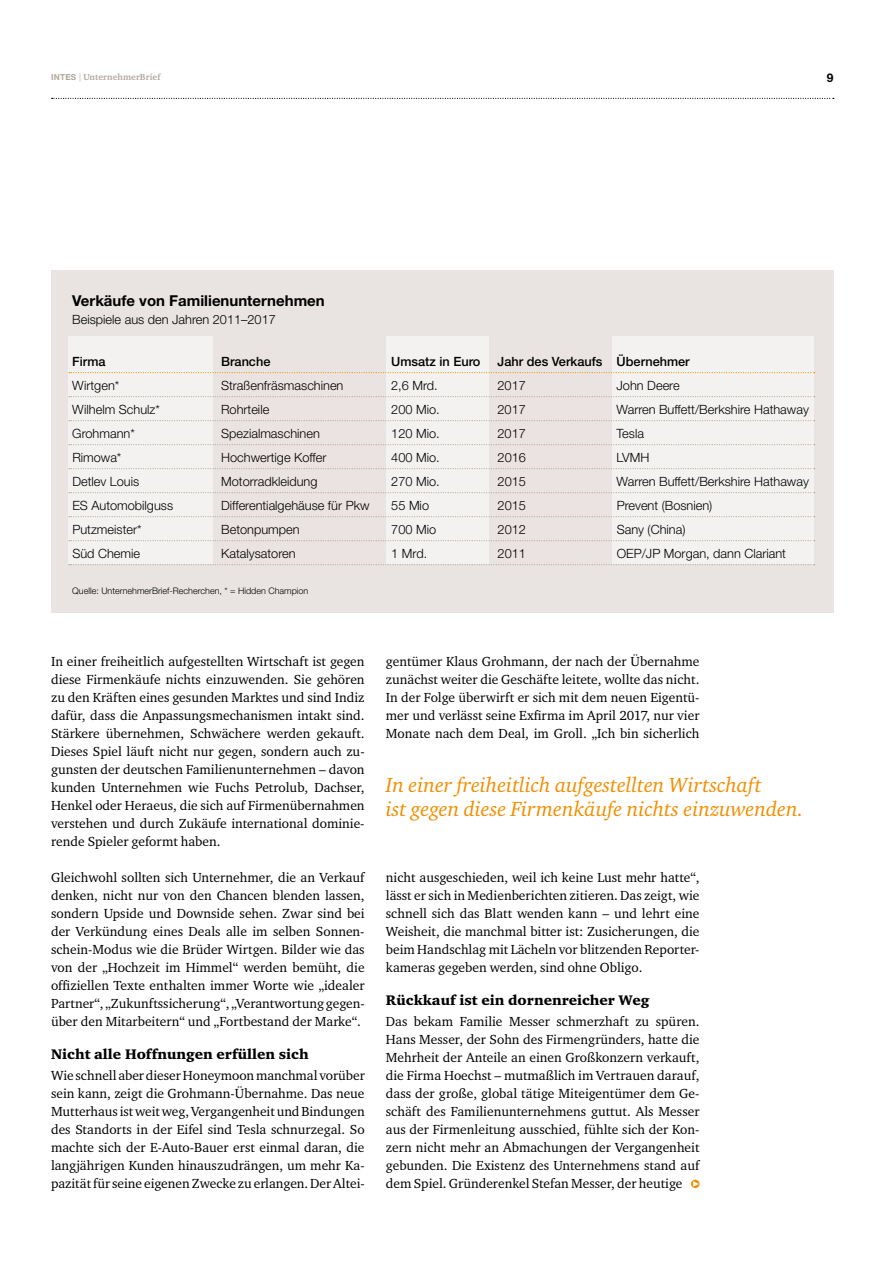
<style>
.page{position:relative;width:893px;height:1263px;background:#fff}
.page>*{position:absolute;margin:0;border:0;box-sizing:border-box;transform-origin:0 0}
.t1{font:italic 21px/24px "Charter ITC";color:#f28e00}
.t2{font:700 15px "Helvetica Neue LT";color:#000}
.t3{font:14.25px "Charter ITC Blac";color:#000}
.t4{font:13.5px/18px "Charter ITC";color:#000;text-align:justify}
.t5{font:300 12.75px "Helvetica Neue LT";color:#000}
.t6{font:500 12.75px "Helvetica Neue LT";color:#000}
.t7{font:700 12px "Helvetica Neue LT";color:#000}
.t8{font:300 9px "Helvetica Neue LT";color:#000}
.t9{font:700 9px "Charter ITC";letter-spacing:.01em;color:#b0a69d}
.s1{font-family:"Helvetica Neue LT";font-size:8.25px}
.s2{font-family:"Helvetica Neue LT";font-weight:300;font-size:8.7px}
</style>
<div class="page">
<svg style="left:52px;top:98px;width:782px;height:1px"></svg>
<div style="left:51px;top:270px;width:782px;height:342px;background:#e9e4e1"></div>
<div style="left:68px;top:337px;width:145px;height:227px;background:#f4f2f0"></div>
<div style="left:387px;top:337px;width:102px;height:227px;background:#f4f2f0"></div>
<div style="left:612px;top:337px;width:202px;height:227px;background:#f4f2f0"></div>
<svg style="left:69px;top:372px;width:746px;height:1px"></svg>
<svg style="left:69px;top:396px;width:746px;height:1px"></svg>
<svg style="left:69px;top:420px;width:746px;height:1px"></svg>
<svg style="left:69px;top:444px;width:746px;height:1px"></svg>
<svg style="left:69px;top:468px;width:746px;height:1px"></svg>
<svg style="left:69px;top:492px;width:746px;height:1px"></svg>
<svg style="left:69px;top:516px;width:746px;height:1px"></svg>
<svg style="left:69px;top:540px;width:746px;height:1px"></svg>
<svg style="left:69px;top:564px;width:746px;height:1px"></svg>
<svg style="left:691px;top:1179px;width:8px;height:9px"></svg>
<p class="t9" style="left:51px;top:72px;width:111px"><span class="s1">INTES</span> <span class="s2">|</span> UnternehmerBrief</p>
<p class="t7" style="left:827px;top:70px;width:8px">9</p>
<p class="t2" style="left:72px;top:291px;width:254px">Verkäufe von Familienunternehmen</p>
<p class="t5" style="left:72px;top:312px;width:205px">Beispiele aus den Jahren 2011–2017</p>
<p class="t6" style="left:72px;top:354px;width:35px">Firma</p>
<p class="t6" style="left:221px;top:354px;width:51px">Branche</p>
<p class="t6" style="left:391px;top:354px;width:91px">Umsatz in Euro</p>
<p class="t6" style="left:497px;top:354px;width:194px">Jahr des Verkaufs Übernehmer</p>
<p class="t5" style="left:72px;top:378px;width:49px">Wirtgen*</p>
<p class="t5" style="left:221px;top:378px;width:124px">Straßenfräsmaschinen</p>
<p class="t5" style="left:391px;top:378px;width:48px">2,6 Mrd.</p>
<p class="t5" style="left:497px;top:378px;width:30px">2017</p>
<p class="t5" style="left:617px;top:378px;width:65px">John Deere</p>
<p class="t5" style="left:72px;top:402px;width:89px">Wilhelm Schulz*</p>
<p class="t5" style="left:221px;top:402px;width:50px">Rohrteile</p>
<p class="t5" style="left:391px;top:402px;width:50px">200 Mio.</p>
<p class="t5" style="left:498px;top:402px;width:30px">2017</p>
<p class="t5" style="left:617px;top:402px;width:194px">Warren Buffett/Berkshire Hathaway</p>
<p class="t5" style="left:72px;top:426px;width:64px">Grohmann*</p>
<p class="t5" style="left:221px;top:426px;width:100px">Spezialmaschinen</p>
<p class="t5" style="left:391px;top:426px;width:50px">120 Mio.</p>
<p class="t5" style="left:498px;top:426px;width:30px">2017</p>
<p class="t5" style="left:617px;top:426px;width:29px">Tesla</p>
<p class="t5" style="left:72px;top:450px;width:51px">Rimowa*</p>
<p class="t5" style="left:221px;top:450px;width:107px">Hochwertige Koffer</p>
<p class="t5" style="left:391px;top:450px;width:50px">400 Mio.</p>
<p class="t5" style="left:498px;top:450px;width:30px">2016</p>
<p class="t5" style="left:617px;top:450px;width:34px">LVMH</p>
<p class="t5" style="left:72px;top:474px;width:68px">Detlev Louis</p>
<p class="t5" style="left:221px;top:474px;width:98px">Motorradkleidung</p>
<p class="t5" style="left:391px;top:474px;width:50px">270 Mio.</p>
<p class="t5" style="left:498px;top:474px;width:30px">2015</p>
<p class="t5" style="left:617px;top:474px;width:194px">Warren Buffett/Berkshire Hathaway</p>
<p class="t5" style="left:72px;top:498px;width:102px">ES Automobilguss</p>
<p class="t5" style="left:221px;top:498px;width:150px">Differentialgehäuse für Pkw</p>
<p class="t5" style="left:391px;top:498px;width:39px">55 Mio</p>
<p class="t5" style="left:498px;top:498px;width:30px">2015</p>
<p class="t5" style="left:617px;top:498px;width:97px">Prevent (Bosnien)</p>
<p class="t5" style="left:72px;top:522px;width:71px">Putzmeister*</p>
<p class="t5" style="left:221px;top:522px;width:80px">Betonpumpen</p>
<p class="t5" style="left:391px;top:522px;width:46px">700 Mio</p>
<p class="t5" style="left:498px;top:522px;width:30px">2012</p>
<p class="t5" style="left:617px;top:522px;width:70px">Sany (China)</p>
<p class="t5" style="left:72px;top:546px;width:69px">Süd Chemie</p>
<p class="t5" style="left:221px;top:546px;width:76px">Katalysatoren</p>
<p class="t5" style="left:391px;top:546px;width:37px">1 Mrd.</p>
<p class="t5" style="left:498px;top:546px;width:30px">2011</p>
<p class="t5" style="left:617px;top:546px;width:171px">OEP/JP Morgan, dann Clariant</p>
<p class="t8" style="left:72px;top:585px;width:238px">Quelle: UnternehmerBrief-Recherchen, * = Hidden Champion</p>
<p class="t4" style="left:51px;top:652px;width:315px">In einer freiheitlich aufgestellten Wirtschaft ist gegen diese Firmenkäufe nichts einzuwenden. Sie gehören zu den Kräften eines gesunden Marktes und sind Indiz dafür, dass die Anpassungsmechanismen intakt sind.<br>Stärkere übernehmen, Schwächere werden gekauft.<br>Dieses Spiel läuft nicht nur gegen, sondern auch zu&shy;gunsten der deutschen Familienunternehmen – davon kunden Unternehmen wie Fuchs Petrolub, Dachser, Henkel oder Heraeus, die sich auf Firmenübernahmen verstehen und durch Zukäufe international dominie&shy;rende Spieler geformt haben.</p>
<p class="t4" style="left:51px;top:868px;width:315px">Gleichwohl sollten sich Unternehmer, die an Verkauf denken, nicht nur von den Chancen blenden lassen, sondern Upside und Downside sehen. Zwar sind bei der Verkündung eines Deals alle im selben Sonnen&shy;schein-Modus wie die Brüder Wirtgen. Bilder wie das von der „Hochzeit im Himmel“ werden bemüht, die offiziellen Texte enthalten immer Worte wie „idealer Partner“, „Zukunftssicherung“, „Verantwortung gegen&shy;über den Mitarbeitern“ und „Fortbestand der Marke“.</p>
<p class="t3" style="left:51px;top:1045px;width:259px">Nicht alle Hoffnungen erfüllen sich</p>
<p class="t4" style="left:51px;top:1066px;width:315px">Wie schnell aber dieser Honeymoon manchmal vorüber sein kann, zeigt die Grohmann-Übernahme. Das neue Mutterhaus ist weit weg, Vergangenheit und Bindungen des Standorts in der Eifel sind Tesla schnurzegal. So machte sich der E-Auto-Bauer erst einmal daran, die langjährigen Kunden hinauszudrängen, um mehr Ka&shy;pazität für seine eigenen Zwecke zu erlangen. Der Altei-</p>
<p class="t4" style="left:386px;top:652px;width:315px">gentümer Klaus Grohmann, der nach der Übernahme zunächst weiter die Geschäfte leitete, wollte das nicht.<br>In der Folge überwirft er sich mit dem neuen Eigentü&shy;mer und verlässt seine Exfirma im April 2017, nur vier Monate nach dem Deal, im Groll. „Ich bin sicherlich</p>
<h1 class="t1" style="left:386px;top:773px;width:419px">In einer freiheitlich aufgestellten Wirtschaft<br>ist gegen diese Firmenkäufe nichts einzuwenden.</h1>
<p class="t4" style="left:386px;top:868px;width:315px">nicht ausgeschieden, weil ich keine Lust mehr hatte“, lässt er sich in Medienberichten zitieren. Das zeigt, wie schnell sich das Blatt wenden kann – und lehrt eine Weisheit, die manchmal bitter ist: Zusicherungen, die beim Handschlag mit Lächeln vor blitzenden Reporter&shy;kameras gegeben werden, sind ohne Obligo.</p>
<p class="t3" style="left:386px;top:991px;width:265px">Rückkauf ist ein dornenreicher Weg</p>
<p class="t4" style="left:386px;top:1012px;width:315px">Das bekam Familie Messer schmerzhaft zu spüren.<br>Hans Messer, der Sohn des Firmengründers, hatte die Mehrheit der Anteile an einen Großkonzern verkauft, die Firma Hoechst – mutmaßlich im Vertrauen darauf, dass der große, global tätige Miteigentümer dem Ge&shy;schäft des Familienunternehmens guttut. Als Messer aus der Firmenleitung ausschied, fühlte sich der Kon&shy;zern nicht mehr an Abmachungen der Vergangenheit gebunden. Die Existenz des Unternehmens stand auf dem Spiel. Gründerenkel Stefan Messer, der heutige</p>
</div>
